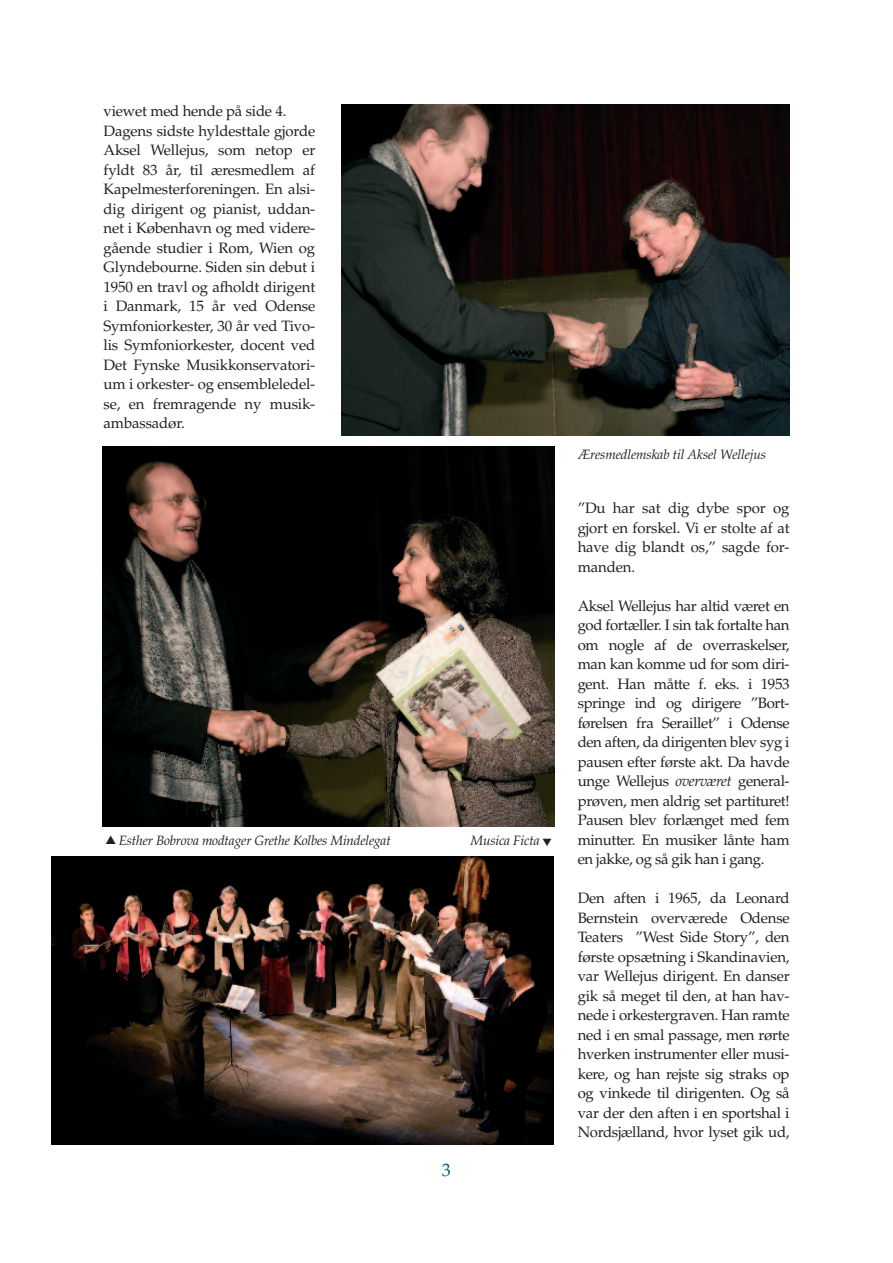
<style>
.page{position:relative;width:893px;height:1263px;background:#fff}
.page>*{position:absolute;margin:0;border:0;box-sizing:border-box;transform-origin:0 0}
.t1{font:18px "Palatino";color:#005e82}
.t2{font:15px/19.5px "Palatino";letter-spacing:-.01em;color:#231f20;text-align:justify}
.t3{font:italic 13.5px "Palatino";letter-spacing:-.015em;color:#231f20}
.s1{font-style:italic}
</style>
<div class="page">
<img style="left:102px;top:446px;width:452px;height:380px">
<img style="left:341px;top:104px;width:448px;height:332px">
<img style="left:51px;top:856px;width:502px;height:288px">
<p class="t2" style="left:104px;top:103px;width:213px;text-align:left">viewet med hende på side 4.<br>Dagens sidste hyldesttale gjorde<br>Aksel Wellejus, som netop er fyldt 83 år, til æresmedlem af<br>Kapelmesterforeningen. En alsi&shy;dig dirigent og pianist, uddan&shy;net i København og med videre&shy;gående studier i Rom, Wien og<br>Glyndebourne. Siden sin debut i<br>1950 en travl og afholdt dirigent i Danmark, 15 år ved Odense<br>Symfoniorkester, 30 år ved Tivo&shy;lis Symfoniorkester, docent ved<br>Det Fynske Musikkonservatori&shy;um i orkester- og ensembleledel&shy;se, en fremragende ny musik&shy;ambassadør.</p>
<p class="t3" style="left:105px;top:835px;width:287px">▲ Esther Bobrova modtager Grethe Kolbes Mindelegat</p>
<p class="t3" style="left:471px;top:835px;width:83px">Musica Ficta ▼</p>
<p class="t1" style="left:442px;top:1162px;width:10px">3</p>
<p class="t3" style="left:578px;top:449px;width:190px">Æresmedlemskab til Aksel Wellejus</p>
<p class="t2" style="left:578px;top:500px;width:213px">”Du har sat dig dybe spor og gjort en forskel. Vi er stolte af at have dig blandt os,” sagde for&shy;manden.</p>
<p class="t2" style="left:578px;top:598px;width:213px">Aksel Wellejus har altid været en god fortæller. I sin tak fortalte han om nogle af de overraskelser, man kan komme ud for som diri&shy;gent. Han måtte f. eks. i 1953 springe ind og dirigere ”Bort&shy;førelsen fra Seraillet” i Odense den aften, da dirigenten blev syg i pausen efter første akt. Da havde unge Wellejus <span class="s1">overværet</span> general&shy;prøven, men aldrig set partituret!<br>Pausen blev forlænget med fem minutter. En musiker lånte ham en jakke, og så gik han i gang.</p>
<p class="t2" style="left:578px;top:890px;width:213px">Den aften i 1965, da Leonard Bernstein overværede Odense Teaters ”West Side Story”, den første opsætning i Skandinavien, var Wellejus dirigent. En danser gik så meget til den, at han hav&shy;nede i orkestergraven. Han ramte ned i en smal passage, men rørte hverken instrumenter eller musi&shy;kere, og han rejste sig straks op og vinkede til dirigenten. Og så var der den aften i en sportshal i Nordsjælland, hvor lyset gik ud,</p>
</div>
